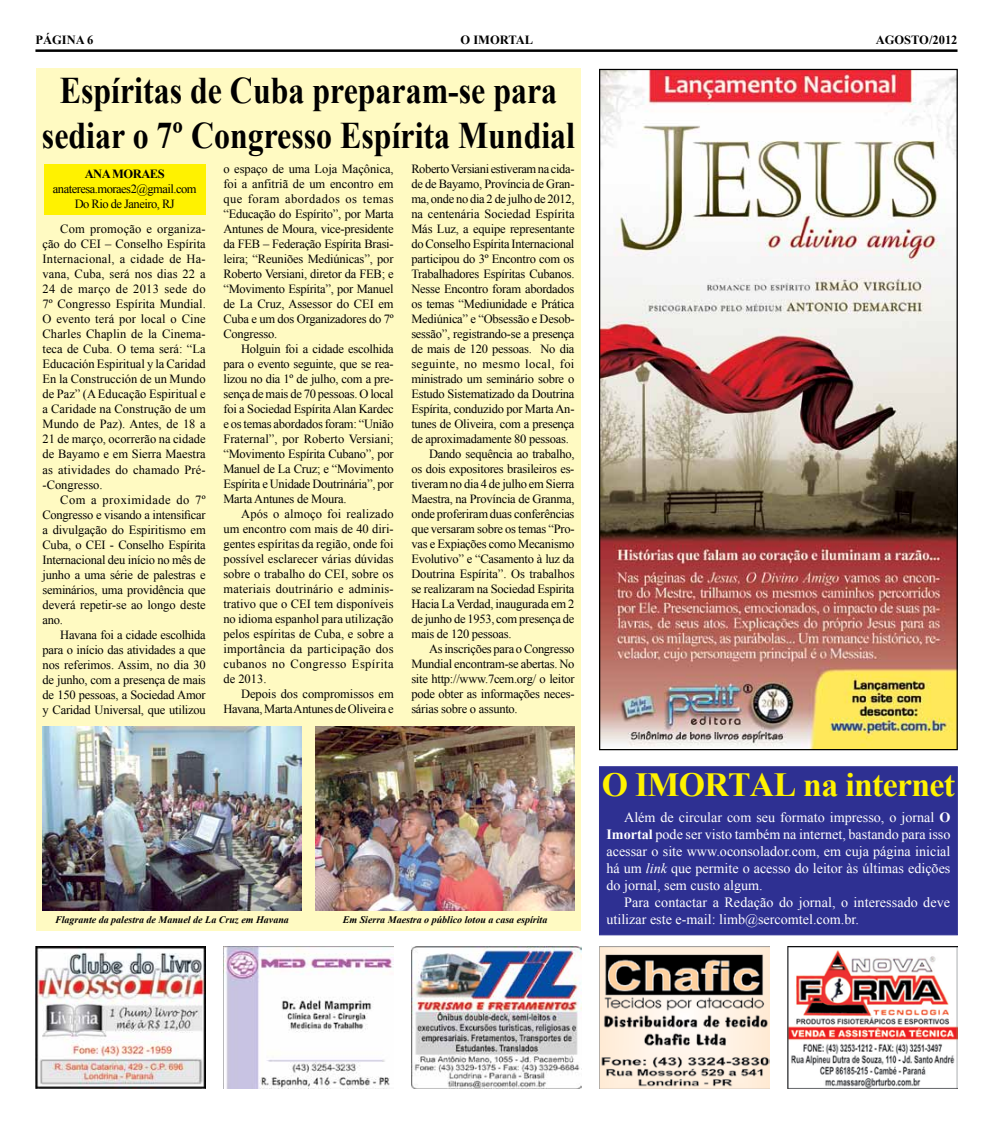
<style>
.page{position:relative;width:993px;height:1124px;background:#fff}
.page>*{position:absolute;margin:0;border:0;box-sizing:border-box;transform-origin:0 0}
.t1{font:700 37.5px/45px "Times New Roman";color:#000;text-align:center;scale:.85 1}
.t2{font:700 33.75px "Times New Roman";letter-spacing:-.02em;color:#fff200}
.t3{font:14.12px/17px "Times New Roman";color:#fff;text-align:justify}
.t4{font:12.5px/15px "Times New Roman";letter-spacing:-.02em;color:#000;text-align:justify}
.t5{font:12.5px/15px "Times New Roman";letter-spacing:-.04em;color:#000;text-align:center}
.t6{font:12.5px "Times New Roman";letter-spacing:.005em;color:#000}
.t7{font:700 12.5px "Times New Roman";color:#000}
.t8{font:12.5px "Times New Roman";letter-spacing:.025em;color:#000}
.t9{font:700 12.5px "Times New Roman";letter-spacing:-.04em;color:#000}
.t10{font:italic 700 10px "Times New Roman";color:#000}
.s1{font-weight:700}
.s2{font-style:italic}
</style>
<div class="page">
<hr style="left:35px;top:49px;width:922px;height:3px;background:#000">
<img style="left:599px;top:946px;width:170px;height:142px">
<img style="left:411px;top:946px;width:170px;height:142px">
<img style="left:223px;top:946px;width:170px;height:141px">
<div style="left:599px;top:766px;width:358px;height:168px;background:#2e3092;border:1px solid #2e3092"></div>
<img style="left:600px;top:71px;width:355px;height:677px">
<img style="left:35px;top:946px;width:171px;height:142px">
<img style="left:787px;top:946px;width:170px;height:142px">
<div style="left:36px;top:68px;width:544px;height:862px;background:#fffac2"></div>
<div style="left:44px;top:164px;width:162px;height:51px;background:#fff200"></div>
<img style="left:43px;top:726px;width:258px;height:184px">
<img style="left:315px;top:726px;width:259px;height:184px">
<p class="t7" style="left:35px;top:31px;width:59px">PÁGINA 6</p>
<p class="t7" style="left:460px;top:31px;width:74px">O IMORTAL</p>
<p class="t7" style="left:875px;top:31px;width:83px">AGOSTO/2012</p>
<h1 class="t1" style="left:42px;top:67px;width:628px">Espíritas de Cuba preparam-se para sediar o 7º Congresso Espírita Mundial</h1>
<p class="t4" style="left:223px;top:161px;width:172px">o espaço de uma Loja Maçônica, foi a anfitriã de um encontro em que foram abordados os temas “Educação do Espírito”, por Marta Antunes de Moura, vice-presidente da FEB – Federação Espírita Brasi&shy;leira; “Reuniões Mediúnicas”, por Roberto Versiani, diretor da FEB; e “Movimento Espírita”, por Manuel de La Cruz, Assessor do CEI em Cuba e um dos Organizadores do 7º Congresso.</p>
<p class="t4" style="left:223px;top:341px;width:172px;text-indent:18px">Holguin foi a cidade escolhida para o evento seguinte, que se rea&shy;lizou no dia 1º de julho, com a pre&shy;sença de mais de 70 pessoas. O local foi a Sociedad Espírita Alan Kardec e os temas abordados foram: “União Fraternal”, por Roberto Versiani; “Movimento Espírita Cubano”, por Manuel de La Cruz; e “Movimento Espírita e Unidade Doutrinária”, por Marta Antunes de Moura.</p>
<p class="t4" style="left:223px;top:506px;width:172px;text-indent:18px">Após o almoço foi realizado um encontro com mais de 40 diri&shy;gentes espíritas da região, onde foi possível esclarecer várias dúvidas sobre o trabalho do CEI, sobre os materiais doutrinário e adminis&shy;trativo que o CEI tem disponíveis no idioma espanhol para utilização pelos espíritas de Cuba, e sobre a importância da participação dos cubanos no Congresso Espírita de 2013.</p>
<p class="t4" style="left:223px;top:686px;width:172px;text-align:right">Depois dos compromissos em<br>Havana, Marta Antunes de Oliveira e</p>
<p class="t4" style="left:411px;top:161px;width:164px">Roberto Versiani estiveram na cida-</p>
<p class="t4" style="left:411px;top:176px;width:164px">de de Bayamo, Província de Gran-</p>
<p class="t4" style="left:411px;top:191px;width:165px">ma, onde no dia 2 de julho de 2012,</p>
<p class="t6" style="left:411px;top:205px;width:165px">na centenária Sociedad Espírita</p>
<p class="t4" style="left:411px;top:221px;width:165px">Más Luz, a equipe representante</p>
<p class="t4" style="left:411px;top:236px;width:164px">do Conselho Espírita Internacional</p>
<p class="t4" style="left:411px;top:251px;width:165px">participou do 3º Encontro com os</p>
<p class="t4" style="left:411px;top:266px;width:165px">Trabalhadores Espíritas Cubanos.</p>
<p class="t4" style="left:411px;top:281px;width:164px">Nesse Encontro foram abordados</p>
<p class="t4" style="left:411px;top:296px;width:164px">os temas “Mediunidade e Prática</p>
<p class="t4" style="left:411px;top:311px;width:165px">Mediúnica” e “Obsessão e Desob-</p>
<p class="t4" style="left:411px;top:326px;width:165px">sessão”, registrando-se a presença</p>
<p class="t4" style="left:411px;top:341px;width:164px">de mais de 120 pessoas. No dia</p>
<p class="t8" style="left:411px;top:355px;width:164px">seguinte, no mesmo local, foi</p>
<p class="t4" style="left:411px;top:371px;width:165px">ministrado um seminário sobre o</p>
<p class="t4" style="left:411px;top:386px;width:165px">Estudo Sistematizado da Doutrina</p>
<p class="t4" style="left:411px;top:401px;width:164px">Espírita, conduzido por Marta An-</p>
<p class="t4" style="left:411px;top:416px;width:165px">tunes de Oliveira, com a presença</p>
<p class="t4" style="left:411px;top:431px;width:159px">de aproximadamente 80 pessoas.</p>
<p class="t4" style="left:429px;top:446px;width:147px">Dando sequência ao trabalho,</p>
<p class="t4" style="left:411px;top:461px;width:164px">os dois expositores brasileiros es-</p>
<p class="t4" style="left:411px;top:476px;width:165px">tiveram no dia 4 de julho em Sierra</p>
<p class="t4" style="left:411px;top:491px;width:165px">Maestra, na Província de Granma,</p>
<p class="t4" style="left:411px;top:506px;width:165px">onde proferiram duas conferências</p>
<p class="t4" style="left:411px;top:521px;width:165px">que versaram sobre os temas “Pro-</p>
<p class="t4" style="left:411px;top:536px;width:165px">vas e Expiações como Mecanismo</p>
<p class="t4" style="left:411px;top:551px;width:165px">Evolutivo” e “Casamento à luz da</p>
<p class="t4" style="left:411px;top:566px;width:165px">Doutrina Espírita”. Os trabalhos</p>
<p class="t4" style="left:411px;top:581px;width:165px">se realizaram na Sociedad Espirita</p>
<p class="t4" style="left:411px;top:596px;width:165px">Hacia La Verdad, inaugurada em 2</p>
<p class="t4" style="left:411px;top:611px;width:164px">de junho de 1953, com presença de</p>
<p class="t4" style="left:411px;top:626px;width:102px">mais de 120 pessoas.</p>
<p class="t4" style="left:429px;top:641px;width:147px">As inscrições para o Congresso</p>
<p class="t4" style="left:411px;top:656px;width:165px">Mundial encontram-se abertas. No</p>
<p class="t4" style="left:411px;top:671px;width:165px">site http://www.7cem.org/ o leitor</p>
<p class="t4" style="left:411px;top:686px;width:165px">pode obter as informações neces-</p>
<p class="t4" style="left:411px;top:701px;width:108px">sárias sobre o assunto.</p>
<p class="t9" style="left:85px;top:165px;width:81px">ANA MORAES</p>
<p class="t5" style="left:53px;top:181px;width:145px">anateresa.moraes2@gmail.com<br>Do Rio de Janeiro, RJ</p>
<p class="t4" style="left:42px;top:221px;width:165px;text-indent:18px">Com promoção e organiza&shy;ção do CEI – Conselho Espírita Internacional, a cidade de Ha&shy;vana, Cuba, será nos dias 22 a 24 de março de 2013 sede do 7º Congresso Espírita Mundial.<br>O evento terá por local o Cine Charles Chaplin de la Cinema&shy;teca de Cuba. O tema será: “La Educación Espiritual y la Caridad En la Construcción de un Mundo de Paz” (A Educação Espiritual e a Caridade na Construção de um Mundo de Paz). Antes, de 18 a 21 de março, ocorrerão na cidade de Bayamo e em Sierra Maestra as atividades do chamado Pré--Congresso.</p>
<p class="t4" style="left:42px;top:491px;width:165px;text-indent:18px">Com a proximidade do 7º Congresso e visando a intensificar a divulgação do Espiritismo em Cuba, o CEI - Conselho Espírita Internacional deu início no mês de junho a uma série de palestras e seminários, uma providência que deverá repetir-se ao longo deste ano.</p>
<p class="t4" style="left:42px;top:626px;width:165px;text-indent:18px">Havana foi a cidade escolhida para o início das atividades a que nos referimos. Assim, no dia 30 de junho, com a presença de mais de 150 pessoas, a Sociedad Amor y Caridad Universal, que utilizou</p>
<p class="t10" style="left:55px;top:912px;width:235px">Flagrante da palestra de Manuel de La Cruz em Havana</p>
<p class="t10" style="left:342px;top:912px;width:206px">Em Sierra Maestra o público lotou a casa espírita</p>
<h2 class="t2" style="left:601px;top:761px;width:355px">O IMORTAL na internet</h2>
<p class="t3" style="left:606px;top:808px;width:345px;text-indent:18px">Além de circular com seu formato impresso, o jornal <span class="s1">O Imortal</span> pode ser visto também na internet, bastando para isso acessar o site www.oconsolador.com, em cuja página inicial há um <span class="s2">link</span> que permite o acesso do leitor às últimas edições do jornal, sem custo algum.</p>
<p class="t3" style="left:606px;top:893px;width:345px;text-indent:18px">Para contactar a Redação do jornal, o interessado deve utilizar este e-mail: limb@sercomtel.com.br.</p>
</div>
